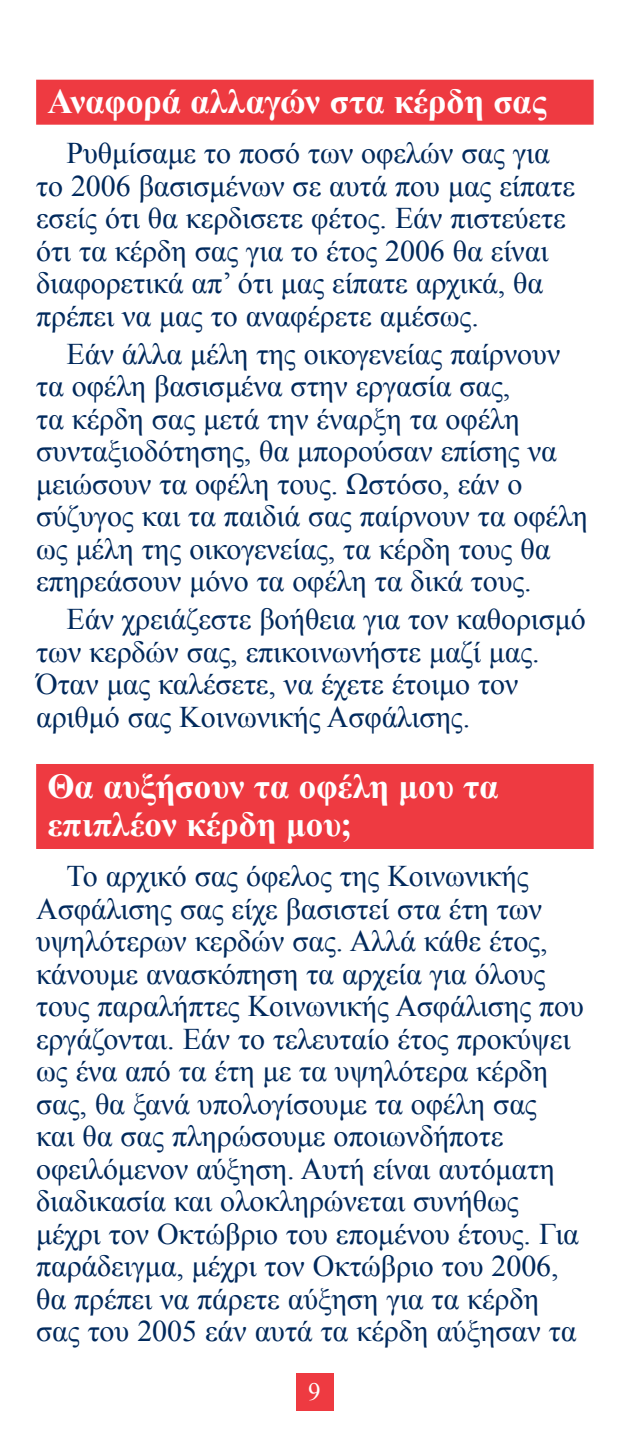
<style>
.page{position:relative;width:630px;height:1440px;background:#fff}
.page>*{position:absolute;margin:0;border:0;box-sizing:border-box;transform-origin:0 0}
.Header1_2lines{font:700 35px/37.5px "Times New Roman";letter-spacing:-.005em;color:#fff}
.Header1_1line{font:700 35px "Times New Roman";letter-spacing:-.01em;color:#fff}
.paragraph_format{font:30px/32.5px "Times New Roman";letter-spacing:-.005em;color:#00295c}
.t1{font:25px "Times New Roman";color:#fff}
</style>
<div class="page">
<div style="left:296px;top:1373px;width:38px;height:38px;background:#ee3a41"></div>
<div style="left:36px;top:80px;width:558px;height:45px;background:#ee3a41"></div>
<div style="left:36px;top:764px;width:558px;height:85px;background:#ee3a41"></div>
<p class="Header1_1line" style="left:47px;top:77px;width:501px">Αναφορά αλλαγών στα κέρδη σας</p>
<p class="paragraph_format" style="left:36px;top:137px;width:540px;text-indent:30px">Ρυθμίσαμε το ποσό των οφελών σας για το 2006 βασισμένων σε αυτά που μας είπατε εσείς ότι θα κερδισετε φέτος. Εάν πιστεύετε ότι τα κέρδη σας για το έτος 2006 θα είναι διαφορετικά απ’ ότι μας είπατε αρχικά, θα πρέπει να μας το αναφέρετε αμέσως.</p>
<p class="paragraph_format" style="left:36px;top:337px;width:553px;text-indent:30px">Εάν άλλα μέλη της οικογενείας παίρνουν τα οφέλη βασισμένα στην εργασία σας,<br>τα κέρδη σας μετά την έναρξη τα οφέλη συνταξιοδότησης, θα μπορούσαν επίσης να μειώσουν τα οφέλη τους. Ωστόσο, εάν ο σύζυγος και τα παιδιά σας παίρνουν τα οφέλη ως μέλη της οικογενείας, τα κέρδη τους θα επηρεάσουν μόνο τα οφέλη τα δικά τους.</p>
<p class="paragraph_format" style="left:36px;top:603px;width:551px;text-indent:30px">Εάν χρειάζεστε βοήθεια για τον καθορισμό των κερδών σας, επικοινωνήστε μαζί μας.<br>Όταν μας καλέσετε, να έχετε έτοιμο τον αριθμό σας Κοινωνικής Ασφάλισης.</p>
<p class="Header1_2lines" style="left:47px;top:767px;width:453px">Θα αυξήσουν τα οφέλη μου τα επιπλέον κέρδη μου;</p>
<p class="paragraph_format" style="left:36px;top:860px;width:549px;text-indent:30px">Το αρχικό σας όφελος της Κοινωνικής Ασφάλισης σας είχε βασιστεί στα έτη των υψηλότερων κερδών σας. Αλλά κάθε έτος, κάνουμε ανασκόπηση τα αρχεία για όλους τους παραλήπτες Κοινωνικής Ασφάλισης που εργάζονται. Εάν το τελευταίο έτος προκύψει ως ένα από τα έτη με τα υψηλότερα κέρδη σας, θα ξανά υπολογίσουμε τα οφέλη σας<br>και θα σας πληρώσουμε οποιωνδήποτε οφειλόμενον αύξηση. Αυτή είναι αυτόματη διαδικασία και ολοκληρώνεται συνήθως μέχρι τον Οκτώβριο του επομένου έτους. Για παράδειγμα, μέχρι τον Οκτώβριο του 2006, θα πρέπει να πάρετε αύξηση για τα κέρδη σας του 2005 εάν αυτά τα κέρδη αύξησαν τα</p>
<p class="t1" style="left:308px;top:1375px;width:14px">9</p>
</div>
